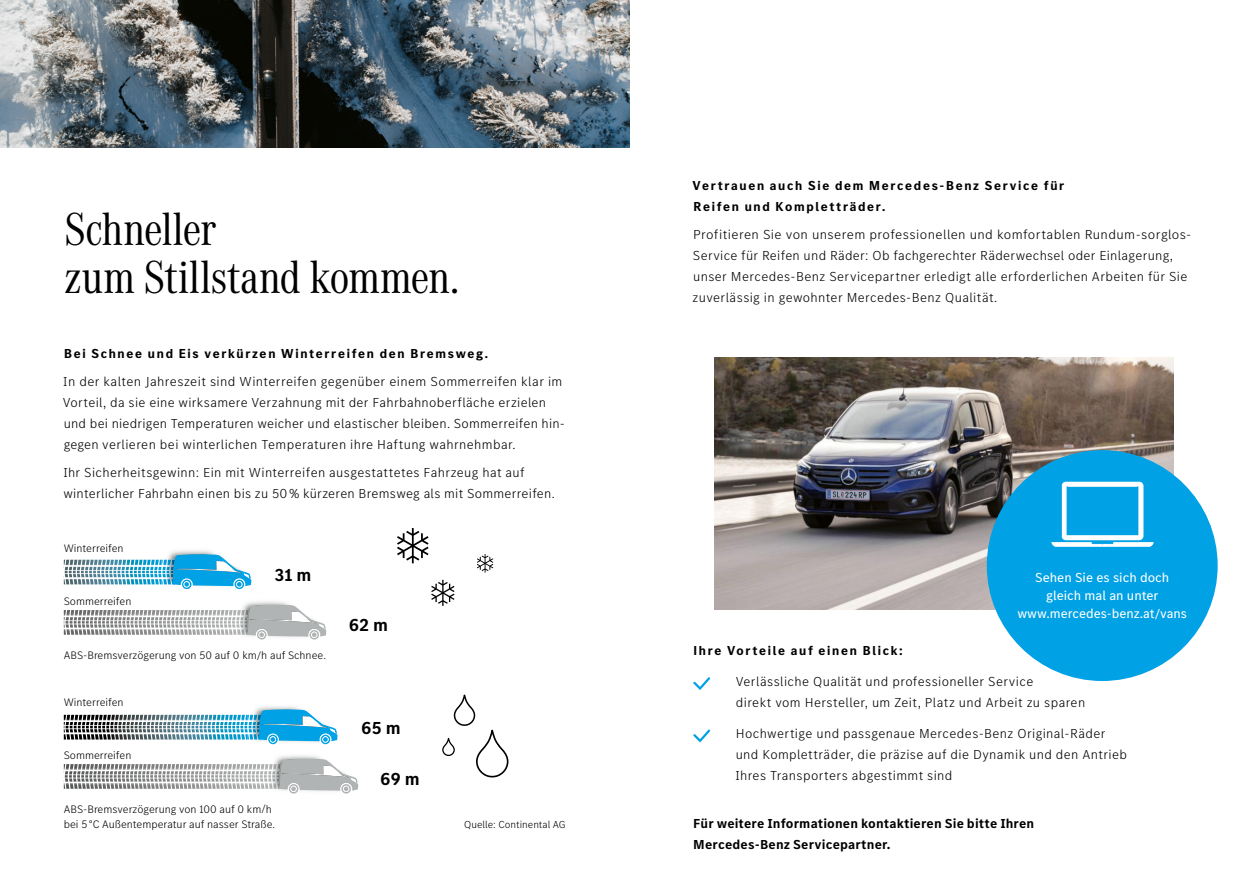
<style>
.page{position:relative;width:1259px;height:893px;background:#fff}
.page>*{position:absolute;margin:0;border:0;box-sizing:border-box;transform-origin:0 0}
.t1{font:48px/48px "MB Corpo A Title Cond";letter-spacing:-.005em;color:#000}
.t2{font:700 18px "MB Corpo S Text";color:#000}
.t3{font:300 13.5px/21px "MB Corpo S Text";letter-spacing:.025em;color:#000}
.t4{font:700 13.5px/21px "MB Corpo S Title";letter-spacing:.125em;color:#000}
.t5{font:700 13.5px/21px "MB Corpo S Text";letter-spacing:.01em;color:#000}
.t6{font:13.5px/18px "MB Corpo S Text";color:#fff;text-align:center}
.t7{font:300 11.25px/15.1px "MB Corpo S Text";color:#000}
.t8{font:300 10.5px "MB Corpo S Text";color:#000}
</style>
<div class="page">
<img style="left:0;top:0;width:629px;height:148px">
<img style="left:714px;top:358px;width:460px;height:252px">
<svg style="left:64px;top:560px;width:98px;height:13px"></svg>
<img style="left:162px;top:550px;width:53px;height:35px">
<img style="left:162px;top:560px;width:10px;height:24px">
<svg style="left:172px;top:554px;width:80px;height:36px"></svg>
<svg style="left:64px;top:715px;width:184px;height:5px"></svg>
<img style="left:248px;top:706px;width:51px;height:35px">
<img style="left:248px;top:715px;width:10px;height:24px">
<svg style="left:258px;top:709px;width:79px;height:35px"></svg>
<svg style="left:64px;top:610px;width:173px;height:5px"></svg>
<img style="left:242px;top:601px;width:46px;height:35px">
<img style="left:237px;top:610px;width:10px;height:25px">
<svg style="left:247px;top:604px;width:79px;height:36px"></svg>
<svg style="left:64px;top:764px;width:204px;height:5px"></svg>
<img style="left:274px;top:755px;width:46px;height:35px">
<img style="left:269px;top:764px;width:10px;height:25px">
<svg style="left:279px;top:758px;width:79px;height:36px"></svg>
<svg style="left:397px;top:528px;width:31px;height:35px"></svg>
<svg style="left:431px;top:580px;width:23px;height:26px"></svg>
<svg style="left:477px;top:554px;width:16px;height:19px"></svg>
<div style="left:986px;top:450px;width:231px;height:231px;background:#00a1e5;border-radius:50%"></div>
<img style="left:1051px;top:481px;width:103px;height:66px">
<svg style="left:442px;top:694px;width:67px;height:84px"></svg>
<svg style="left:693px;top:677px;width:18px;height:13px"></svg>
<svg style="left:693px;top:729px;width:18px;height:14px"></svg>
<h1 class="t1" style="left:64px;top:202px;width:396px">Schneller<br>zum Stillstand kommen.</h1>
<p class="t4" style="left:64px;top:342px;width:425px">Bei Schnee und Eis verkürzen Winterreifen den Bremsweg.</p>
<p class="t3" style="left:63px;top:370px;width:501px">In der kalten Jahreszeit sind Winterreifen gegenüber einem Sommerreifen klar im Vorteil, da sie eine wirksamere Verzahnung mit der Fahrbahnoberfläche erzielen und bei niedrigen Temperaturen weicher und elastischer bleiben. Sommerreifen hin&shy;gegen verlieren bei winterlichen Temperaturen ihre Haftung wahrnehmbar.</p>
<p class="t3" style="left:63px;top:462px;width:493px">Ihr Sicherheitsgewinn: Ein mit Winterreifen ausgestattetes Fahrzeug hat auf winterlicher Fahrbahn einen bis zu 50 % kürzeren Bremsweg als mit Sommerreifen.</p>
<p class="t7" style="left:64px;top:540px;width:61px">Winterreifen</p>
<p class="t7" style="left:64px;top:593px;width:69px">Sommerreifen</p>
<h2 class="t2" style="left:274px;top:563px;width:38px">31 m</h2>
<p class="t7" style="left:64px;top:647px;width:264px">ABS-Bremsverzögerung von 50 auf 0 km/h auf Schnee.</p>
<p class="t7" style="left:64px;top:694px;width:61px">Winterreifen</p>
<p class="t7" style="left:64px;top:747px;width:69px">Sommerreifen</p>
<p class="t7" style="left:64px;top:801px;width:213px">ABS-Bremsverzögerung von 100 auf 0 km/h bei 5 °C Außentemperatur auf nasser Straße.</p>
<h2 class="t2" style="left:349px;top:613px;width:41px">62 m</h2>
<h2 class="t2" style="left:361px;top:716px;width:41px">65 m</h2>
<h2 class="t2" style="left:380px;top:767px;width:41px">69 m</h2>
<p class="t8" style="left:464px;top:817px;width:103px">Quelle: Continental AG</p>
<p class="t4" style="left:692px;top:174px;width:373px">Vertrauen auch Sie dem Mercedes-Benz Service für<br>Reifen und Kompletträder.</p>
<p class="t3" style="left:692px;top:223px;width:500px">Profitieren Sie von unserem professionellen und komfortablen Rundum-sorglos-Service für Reifen und Räder: Ob fachgerechter Räderwechsel oder Einlagerung, unser Mercedes-Benz Servicepartner erledigt alle erforderlichen Arbeiten für Sie zuverlässig in gewohnter Mercedes-Benz Qualität.</p>
<p class="t6" style="left:1017px;top:567px;width:171px">Sehen Sie es sich doch gleich mal an unter www.mercedes-benz.at/vans</p>
<p class="t4" style="left:693px;top:639px;width:211px">Ihre Vorteile auf einen Blick:</p>
<p class="t3" style="left:736px;top:670px;width:351px">Verlässliche Qualität und professioneller Service<br>direkt vom Hersteller, um Zeit, Platz und Arbeit zu sparen</p>
<p class="t3" style="left:735px;top:723px;width:393px">Hochwertige und passgenaue Mercedes-Benz Original-Räder und Kompletträder, die präzise auf die Dynamik und den Antrieb<br>Ihres Transporters abgestimmt sind</p>
<p class="t5" style="left:693px;top:812px;width:342px">Für weitere Informationen kontaktieren Sie bitte Ihren<br>Mercedes-Benz Servicepartner.</p>
</div>
